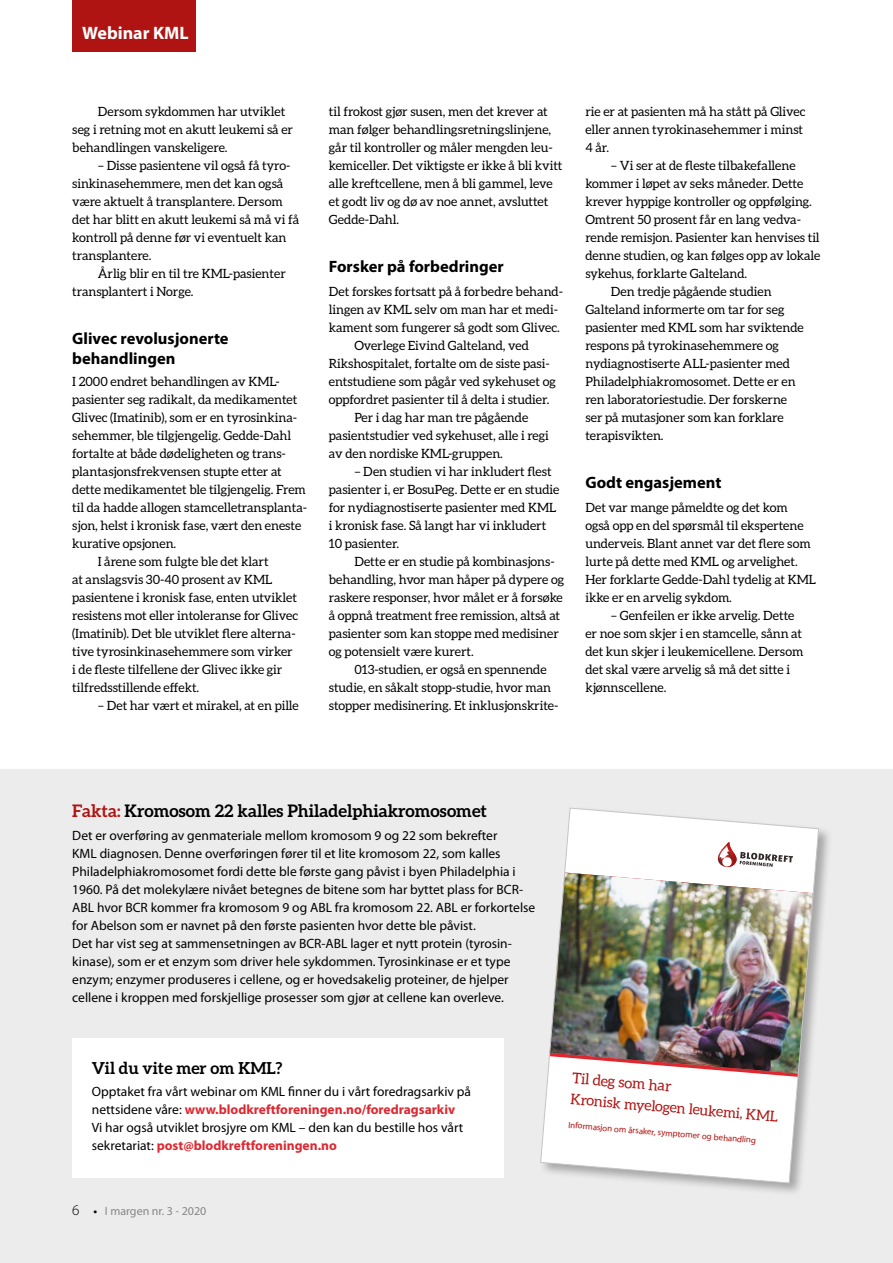
<style>
.page{position:relative;width:893px;height:1263px;background:#fff}
.page>*{position:absolute;margin:0;border:0;box-sizing:border-box;transform-origin:0 0}
.t1{font:700 18px "Myriad Pro";color:#fff}
.t2{font:700 17.25px "Aleo";color:#000}
.t3{font:700 16.5px/19.5px "Myriad Pro";color:#000}
.t4{font:700 16.5px "Aleo";color:#000}
.t5{font:14.85px "Aleo";color:#af1412}
.t6{font:14.55px "Aleo";color:#af1412}
.t7{font:13.5px/18px "Myriad Pro";color:#000}
.t8{font:12.75px/18px "Aleo";letter-spacing:-.005em;color:#000}
.t9{font:12px "Myriad Pro";color:#868786}
.t10{font:9px "Myriad Pro";color:#af1412}
.s1{color:#af1412}
.s2{font-weight:700;color:#dd2830}
.s3{font-weight:300;font-size:15px;color:#000}
.s4{font-weight:600;color:#000}
</style>
<div class="page">
<div style="left:0;top:770px;width:893px;height:493px;background:#ececec"></div>
<div style="left:72px;top:1038px;width:432px;height:140px;background:#fff"></div>
<div style="left:539px;top:806px;width:293px;height:391px;background:#000;opacity:.3"></div>
<img style="left:540px;top:807px;width:279px;height:376px">
<div style="left:72px;top:0;width:124px;height:51px;background:#af1412"></div>
<h1 class="t1" style="left:82px;top:23px;width:108px">Webinar KML</h1>
<p class="t8" style="left:72px;top:102px;width:222px;text-indent:26px">Dersom sykdommen har utviklet seg i retning mot en akutt leukemi så er behandlingen vanskeligere.</p>
<p class="t8" style="left:72px;top:156px;width:229px;text-indent:26px">– Disse pasientene vil også få tyro&shy;sinkinasehemmere, men det kan også være aktuelt å transplantere. Dersom det har blitt en akutt leukemi så må vi få kontroll på denne før vi eventuelt kan transplantere.</p>
<p class="t8" style="left:72px;top:264px;width:215px;text-indent:26px">Årlig blir en til tre KML-pasienter transplantert i Norge.</p>
<p class="t3" style="left:72px;top:329px;width:158px">Glivec revolusjonerte behandlingen</p>
<p class="t8" style="left:72px;top:372px;width:209px">I 2000 endret behandlingen av KML-</p>
<p class="t8" style="left:72px;top:390px;width:227px">pasienter seg radikalt, da medikamentet</p>
<p class="t8" style="left:72px;top:408px;width:226px">Glivec (Imatinib), som er en tyrosinkina-</p>
<p class="t8" style="left:72px;top:426px;width:220px">sehemmer, ble tilgjengelig. Gedde-Dahl</p>
<p class="t8" style="left:72px;top:444px;width:215px">fortalte at både dødeligheten og trans-</p>
<p class="t8" style="left:72px;top:462px;width:211px">plantasjonsfrekvensen stupte etter at</p>
<p class="t8" style="left:72px;top:480px;width:235px">dette medikamentet ble tilgjengelig. Frem</p>
<p class="t8" style="left:72px;top:498px;width:236px">til da hadde allogen stamcelletransplanta-</p>
<p class="t8" style="left:72px;top:516px;width:230px">sjon, helst i kronisk fase, vært den eneste</p>
<p class="t8" style="left:72px;top:534px;width:106px">kurative opsjonen.</p>
<p class="t8" style="left:98px;top:552px;width:172px">I årene som fulgte ble det klart</p>
<p class="t8" style="left:72px;top:570px;width:202px">at anslagsvis 30-40 prosent av KML</p>
<p class="t8" style="left:72px;top:588px;width:226px">pasientene i kronisk fase, enten utviklet</p>
<p class="t8" style="left:72px;top:606px;width:228px">resistens mot eller intoleranse for Glivec</p>
<p class="t8" style="left:72px;top:624px;width:225px">(Imatinib). Det ble utviklet flere alterna-</p>
<p class="t8" style="left:72px;top:642px;width:222px">tive tyrosinkinasehemmere som virker</p>
<p class="t8" style="left:72px;top:660px;width:212px">i de fleste tilfellene der Glivec ikke gir</p>
<p class="t8" style="left:72px;top:678px;width:129px">tilfredsstillende effekt.</p>
<p class="t8" style="left:98px;top:696px;width:203px">– Det har vært et mirakel, at en pille</p>
<p class="t8" style="left:329px;top:102px;width:235px">til frokost gjør susen, men det krever at man følger behandlingsretningslinjene, går til kontroller og måler mengden leu&shy;kemiceller. Det viktigste er ikke å bli kvitt alle kreftcellene, men å bli gammel, leve et godt liv og dø av noe annet, avsluttet Gedde-Dahl.</p>
<p class="t3" style="left:329px;top:257px;width:176px">Forsker på forbedringer</p>
<p class="t8" style="left:329px;top:282px;width:236px">Det forskes fortsatt på å forbedre behand-</p>
<p class="t8" style="left:329px;top:300px;width:231px">lingen av KML selv om man har et medi-</p>
<p class="t8" style="left:329px;top:318px;width:233px">kament som fungerer så godt som Glivec.</p>
<p class="t8" style="left:354px;top:336px;width:176px">Overlege Eivind Galteland, ved</p>
<p class="t8" style="left:329px;top:354px;width:222px">Rikshospitalet, fortalte om de siste pasi-</p>
<p class="t8" style="left:329px;top:372px;width:228px">entstudiene som pågår ved sykehuset og</p>
<p class="t8" style="left:329px;top:390px;width:222px">oppfordret pasienter til å delta i studier.</p>
<p class="t8" style="left:354px;top:408px;width:175px">Per i dag har man tre pågående</p>
<p class="t8" style="left:329px;top:426px;width:222px">pasientstudier ved sykehuset, alle i regi</p>
<p class="t8" style="left:329px;top:444px;width:176px">av den nordiske KML-gruppen.</p>
<p class="t8" style="left:329px;top:462px;width:232px;text-indent:26px">– Den studien vi har inkludert flest pasienter i, er BosuPeg. Dette er en studie for nydiagnostiserte pasienter med KML i kronisk fase. Så langt har vi inkludert 10 pasienter.</p>
<p class="t8" style="left:329px;top:552px;width:237px;text-indent:26px">Dette er en studie på kombinasjons&shy;behandling, hvor man håper på dypere og raskere responser, hvor målet er å forsøke å oppnå treatment free remission, altså at pasienter som kan stoppe med medisiner og potensielt være kurert.</p>
<p class="t8" style="left:329px;top:660px;width:231px;text-indent:26px">013-studien, er også en spennende studie, en såkalt stopp-studie, hvor man stopper medisinering. Et inklusjonskrite-</p>
<p class="t8" style="left:585px;top:102px;width:222px">rie er at pasienten må ha stått på Glivec eller annen tyrokinasehemmer i minst<br>4 år.</p>
<p class="t8" style="left:611px;top:156px;width:186px">– Vi ser at de fleste tilbakefallene</p>
<p class="t8" style="left:585px;top:174px;width:220px">kommer i løpet av seks måneder. Dette</p>
<p class="t8" style="left:585px;top:192px;width:228px">krever hyppige kontroller og oppfølging.</p>
<p class="t8" style="left:585px;top:210px;width:217px">Omtrent 50 prosent får en lang vedva-</p>
<p class="t8" style="left:585px;top:228px;width:236px">rende remisjon. Pasienter kan henvises til</p>
<p class="t8" style="left:585px;top:246px;width:237px">denne studien, og kan følges opp av lokale</p>
<p class="t8" style="left:585px;top:264px;width:163px">sykehus, forklarte Galteland.</p>
<p class="t8" style="left:611px;top:282px;width:162px">Den tredje pågående studien</p>
<p class="t8" style="left:585px;top:300px;width:201px">Galteland informerte om tar for seg</p>
<p class="t8" style="left:585px;top:318px;width:220px">pasienter med KML som har sviktende</p>
<p class="t8" style="left:585px;top:336px;width:195px">respons på tyrokinasehemmere og</p>
<p class="t8" style="left:585px;top:354px;width:206px">nydiagnostiserte ALL-pasienter med</p>
<p class="t8" style="left:585px;top:372px;width:212px">Philadelphiakromosomet. Dette er en</p>
<p class="t8" style="left:585px;top:391px;width:203px">ren laboratoriestudie. Der forskerne</p>
<p class="t8" style="left:585px;top:409px;width:200px">ser på mutasjoner som kan forklare</p>
<p class="t8" style="left:585px;top:427px;width:80px">terapisvikten.</p>
<p class="t3" style="left:585px;top:473px;width:138px">Godt engasjement</p>
<p class="t8" style="left:585px;top:498px;width:232px">Det var mange påmeldte og det kom<br>også opp en del spørsmål til ekspertene underveis. Blant annet var det flere som lurte på dette med KML og arvelighet.<br>Her forklarte Gedde-Dahl tydelig at KML ikke er en arvelig sykdom.</p>
<p class="t8" style="left:585px;top:606px;width:220px;text-indent:26px">– Genfeilen er ikke arvelig. Dette er noe som skjer i en stamcelle, sånn at det kun skjer i leukemicellene. Dersom det skal være arvelig så må det sitte i kjønnscellene.</p>
<h2 class="t2" style="left:72px;top:801px;width:416px"><span class="s1">Fakta:</span> Kromosom 22 kalles Philadelphiakromosomet</h2>
<p class="t7" style="left:72px;top:826px;width:465px">Det er overføring av genmateriale mellom kromosom 9 og 22 som bekrefter<br>KML diagnosen. Denne overføringen fører til et lite kromosom 22, som kalles Philadelphiakromosomet fordi dette ble første gang påvist i byen Philadelphia i 1960. På det molekylære nivået betegnes de bitene som har byttet plass for BCR-ABL hvor BCR kommer fra kromosom 9 og ABL fra kromosom 22. ABL er forkortelse for Abelson som er navnet på den første pasienten hvor dette ble påvist.<br>Det har vist seg at sammensetningen av BCR-ABL lager et nytt protein (tyrosin&shy;kinase), som er et enzym som driver hele sykdommen. Tyrosinkinase er et type enzym; enzymer produseres i cellene, og er hovedsakelig proteiner, de hjelper cellene i kroppen med forskjellige prosesser som gjør at cellene kan overleve.</p>
<p class="t4" style="left:92px;top:1058px;width:192px">Vil du vite mer om KML?</p>
<p class="t7" style="left:92px;top:1083px;width:381px">Opptaket fra vårt webinar om KML finner du i vårt foredragsarkiv på nettsidene våre: <span class="s2">www.blodkreftforeningen.no/foredragsarkiv<br></span>Vi har også utviklet brosjyre om KML – den kan du bestille hos vårt sekretariat: <span class="s2">post@blodkreftforeningen.no</span></p>
<p class="t9" style="left:72px;top:1204px;width:136px"><span class="s3">6</span> <span class="s4">•</span> I margen nr. 3 - 2020</p>
<p class="t5" style="left:573px;top:1069px;width:101px;rotate:5deg">Til deg som har</p>
<p class="t6" style="left:571px;top:1090px;width:210px;rotate:5deg">Kronisk myelogen leukemi, KML</p>
<p class="t10" style="left:569px;top:1119px;width:190px;rotate:5deg">Informasjon om årsaker, symptomer og behandling</p>
</div>
